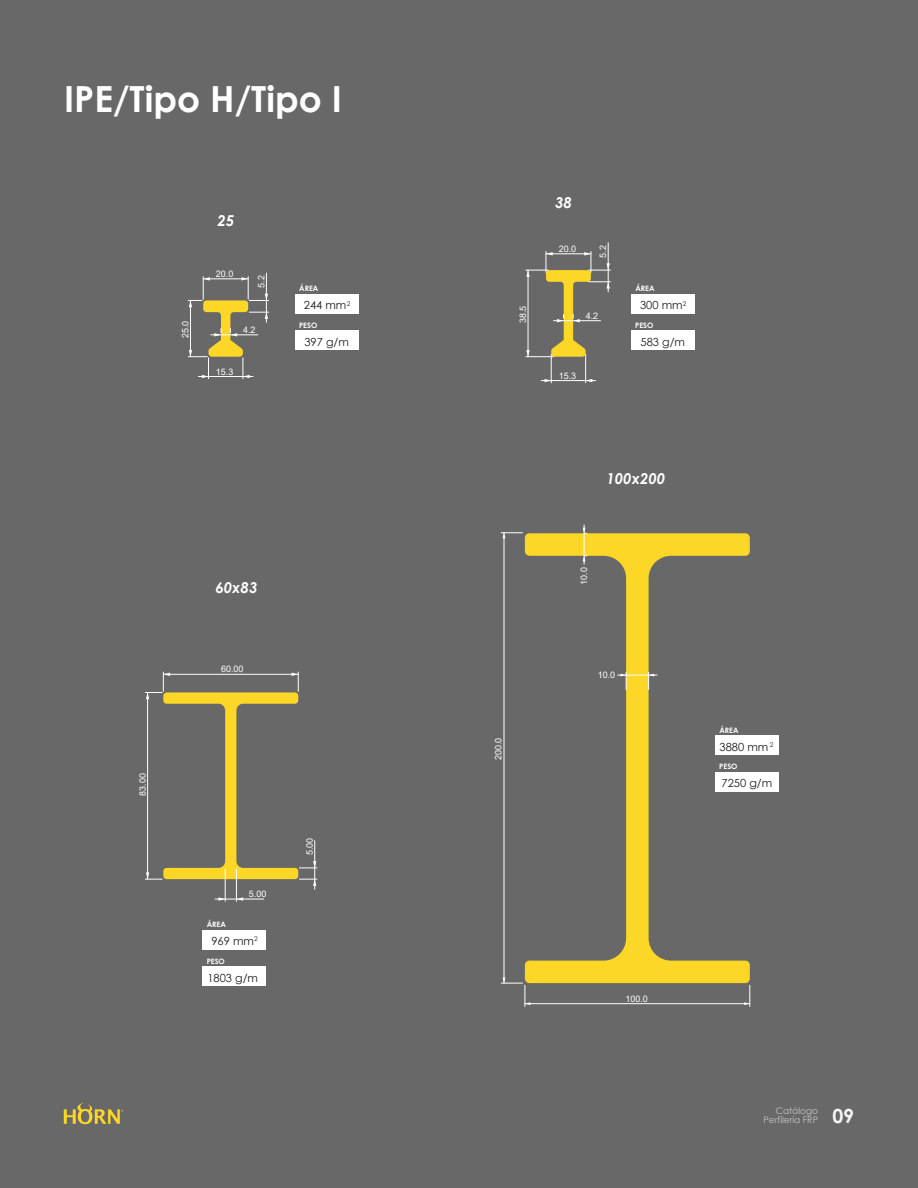
<style>
.page{position:relative;width:918px;height:1188px;background:#676867}
.page>*{position:absolute;margin:0;border:0;box-sizing:border-box;transform-origin:0 0}
.t1{font:700 36px "Century Gothic";color:#fff}
.t2{font:700 19.5px "Century Gothic";color:#f6f5f5}
.t3{font:italic 700 15px "Century Gothic";color:#fff}
.t4{font:11.1px "Century Gothic";color:#1d1d1c}
.t5{font:9px "Arial";color:#fff}
.t6{font:9px/9px "Century Gothic";color:#c7c6c6;text-align:right}
.t7{font:700 7.5px "Century Gothic";color:#fff}
</style>
<div class="page">
<svg style="left:525px;top:533px;width:225px;height:450px"></svg>
<div style="left:295px;top:331px;width:64px;height:19px;background:#fff"></div>
<div style="left:295px;top:294px;width:64px;height:20px;background:#fff"></div>
<div style="left:631px;top:331px;width:64px;height:19px;background:#fff"></div>
<div style="left:631px;top:294px;width:64px;height:20px;background:#fff"></div>
<div style="left:202px;top:966px;width:64px;height:20px;background:#fff"></div>
<div style="left:203px;top:930px;width:63px;height:19px;background:#fff"></div>
<div style="left:715px;top:772px;width:64px;height:20px;background:#fff"></div>
<div style="left:715px;top:736px;width:64px;height:19px;background:#fff"></div>
<svg style="left:64px;top:1102px;width:59px;height:22px"></svg>
<hr style="left:608px;top:243px;width:1px;height:49px;background:#fff">
<hr style="left:266px;top:273px;width:1px;height:49px;background:#fff">
<svg style="left:526px;top:252px;width:84px;height:131px"></svg>
<hr style="left:618px;top:675px;width:39px;height:1px;background:#fff">
<svg style="left:620px;top:672px;width:7px;height:18px"></svg>
<svg style="left:648px;top:672px;width:6px;height:18px"></svg>
<hr style="left:584px;top:525px;width:1px;height:39px;background:#fff">
<svg style="left:583px;top:555px;width:4px;height:6px"></svg>
<svg style="left:583px;top:528px;width:4px;height:6px"></svg>
<hr style="left:525px;top:1003px;width:225px;height:1px;background:#fff">
<svg style="left:744px;top:985px;width:6px;height:21px"></svg>
<hr style="left:504px;top:533px;width:1px;height:450px;background:#fff">
<svg style="left:501px;top:532px;width:21px;height:6px"></svg>
<svg style="left:501px;top:977px;width:30px;height:29px"></svg>
<hr style="left:225px;top:869px;width:1px;height:32px;background:#fff">
<hr style="left:236px;top:869px;width:1px;height:32px;background:#fff">
<hr style="left:215px;top:899px;width:49px;height:1px;background:#fff">
<svg style="left:218px;top:897px;width:7px;height:4px"></svg>
<svg style="left:237px;top:897px;width:6px;height:4px"></svg>
<hr style="left:314px;top:841px;width:1px;height:48px;background:#fff">
<svg style="left:145px;top:672px;width:172px;height:214px"></svg>
<svg style="left:188px;top:277px;width:81px;height:102px"></svg>
<h1 class="t1" style="left:64px;top:72px;width:279px">IPE/Tipo H/Tipo I</h1>
<p class="t5" style="left:179px;top:338px;width:19px;rotate:-90deg">25.0</p>
<h3 class="t3" style="left:217px;top:209px;width:18px">25</h3>
<p class="t5" style="left:216px;top:268px;width:19px">20.0</p>
<p class="t5" style="left:255px;top:288px;width:14px;rotate:-90deg">5.2</p>
<p class="t5" style="left:243px;top:324px;width:14px">4.2</p>
<p class="t5" style="left:216px;top:365px;width:19px">15.3</p>
<p class="t7" style="left:299px;top:283px;width:21px">ÁREA</p>
<p class="t7" style="left:299px;top:319px;width:20px">PESO</p>
<p class="t4" style="left:304px;top:298px;width:48px">244 mm<sup>2</sup></p>
<p class="t4" style="left:304px;top:334px;width:46px">397 g/m</p>
<p class="t5" style="left:136px;top:796px;width:24px;rotate:-90deg">83.00</p>
<h3 class="t3" style="left:215px;top:576px;width:43px">60x83</h3>
<p class="t5" style="left:221px;top:663px;width:24px">60.00</p>
<p class="t5" style="left:249px;top:888px;width:19px">5.00</p>
<p class="t7" style="left:207px;top:919px;width:21px">ÁREA</p>
<p class="t7" style="left:207px;top:955px;width:20px">PESO</p>
<p class="t4" style="left:211px;top:933px;width:48px">969 mm<sup>2</sup></p>
<p class="t4" style="left:207px;top:970px;width:52px">1803 g/m</p>
<p class="t5" style="left:304px;top:855px;width:19px;rotate:-90deg">5.00</p>
<p class="t5" style="left:517px;top:323px;width:19px;rotate:-90deg">38.5</p>
<h3 class="t3" style="left:555px;top:191px;width:18px">38</h3>
<p class="t5" style="left:559px;top:243px;width:19px">20.0</p>
<p class="t5" style="left:597px;top:258px;width:14px;rotate:-90deg">5.2</p>
<p class="t5" style="left:586px;top:309px;width:14px">4.2</p>
<p class="t5" style="left:559px;top:369px;width:19px">15.3</p>
<p class="t7" style="left:635px;top:283px;width:21px">ÁREA</p>
<p class="t7" style="left:635px;top:319px;width:20px">PESO</p>
<p class="t4" style="left:640px;top:298px;width:48px">300 mm<sup>2</sup></p>
<p class="t4" style="left:641px;top:334px;width:46px">583 g/m</p>
<p class="t5" style="left:492px;top:760px;width:24px;rotate:-90deg">200.0</p>
<h3 class="t3" style="left:606px;top:468px;width:60px">100x200</h3>
<p class="t5" style="left:578px;top:585px;width:19px;rotate:-90deg">10.0</p>
<p class="t5" style="left:598px;top:669px;width:19px">10.0</p>
<p class="t7" style="left:719px;top:724px;width:21px">ÁREA</p>
<p class="t7" style="left:719px;top:761px;width:20px">PESO</p>
<p class="t4" style="left:720px;top:739px;width:55px">3880 mm <sup>2</sup></p>
<p class="t4" style="left:722px;top:775px;width:52px">7250 g/m</p>
<p class="t5" style="left:625px;top:993px;width:24px">100.0</p>
<p class="t6" style="left:764px;top:1106px;width:56px">Catálogo<br>Perfilería FRP</p>
<h2 class="t2" style="left:832px;top:1101px;width:23px">09</h2>
</div>
